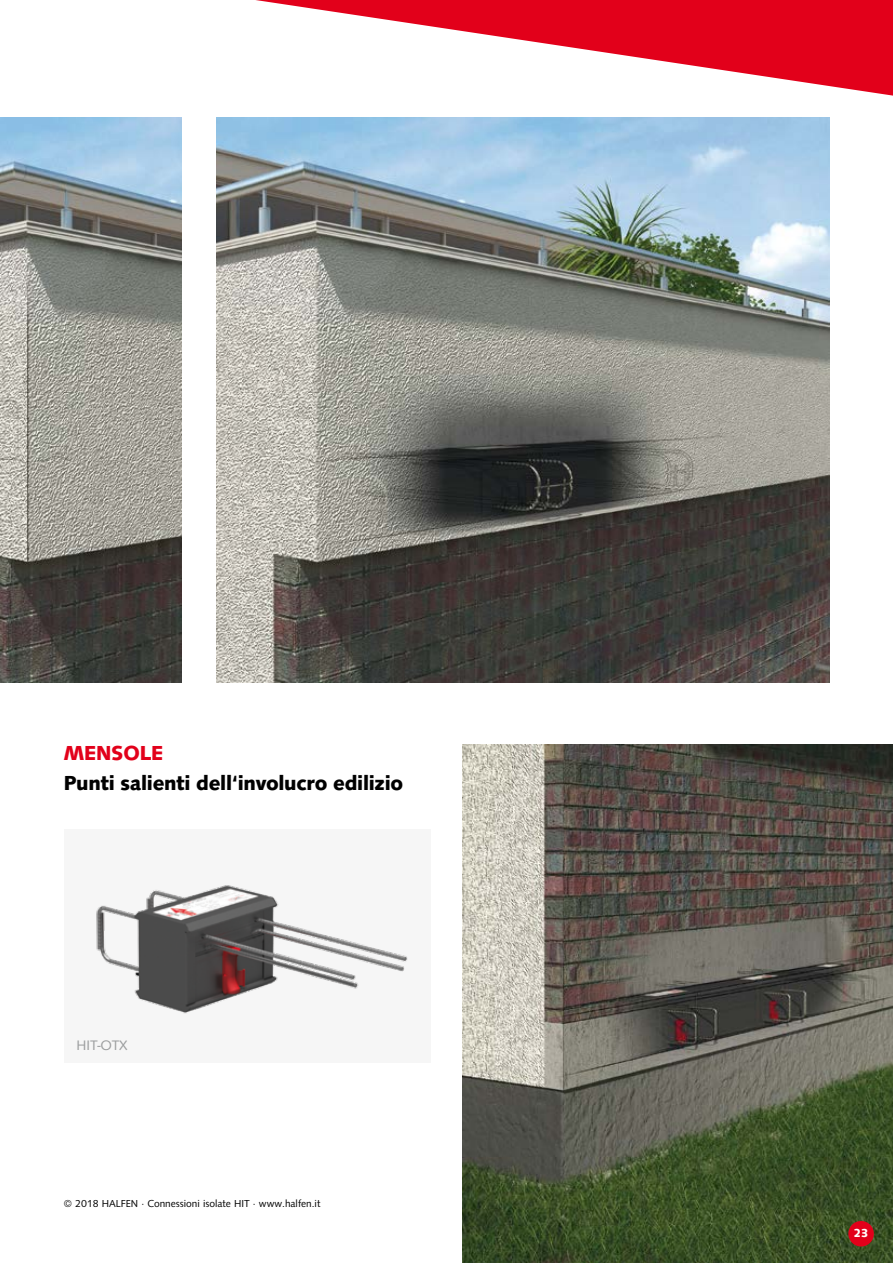
<style>
.page{position:relative;width:893px;height:1263px;background:#fff}
.page>*{position:absolute;margin:0;border:0;box-sizing:border-box;transform-origin:0 0}
.t1{font:700 21px "Syntax TOT";letter-spacing:-.01em;color:#000}
.t2{font:700 21px "Syntax TOT";color:#e2001a}
.t3{font:14.25px "Syntax TOT";color:#9c9e9f}
.t4{font:700 12px "Syntax TOT";color:#fff}
.t5{font:10.5px "Syntax TOT";color:#000}
</style>
<div class="page">
<img style="left:217px;top:117px;width:612px;height:566px">
<img style="left:0;top:117px;width:182px;height:566px">
<svg style="left:256px;top:0;width:637px;height:96px"></svg>
<img style="left:462px;top:744px;width:431px;height:519px">
<img style="left:96px;top:885px;width:312px;height:129px">
<div style="left:848px;top:1221px;width:26px;height:25px;background:#e2001a;border-radius:50%"></div>
<h1 class="t2" style="left:64px;top:740px;width:101px">MENSOLE</h1>
<h1 class="t1" style="left:64px;top:770px;width:341px">Punti salienti dell‘involucro edilizio</h1>
<h2 class="t3" style="left:77px;top:1037px;width:53px">HIT-OTX</h2>
<p class="t5" style="left:64px;top:1198px;width:258px">© 2018 HALFEN · Connessioni isolate HIT · www.halfen.it</p>
<p class="t4" style="left:854px;top:1226px;width:16px">23</p>
</div>
